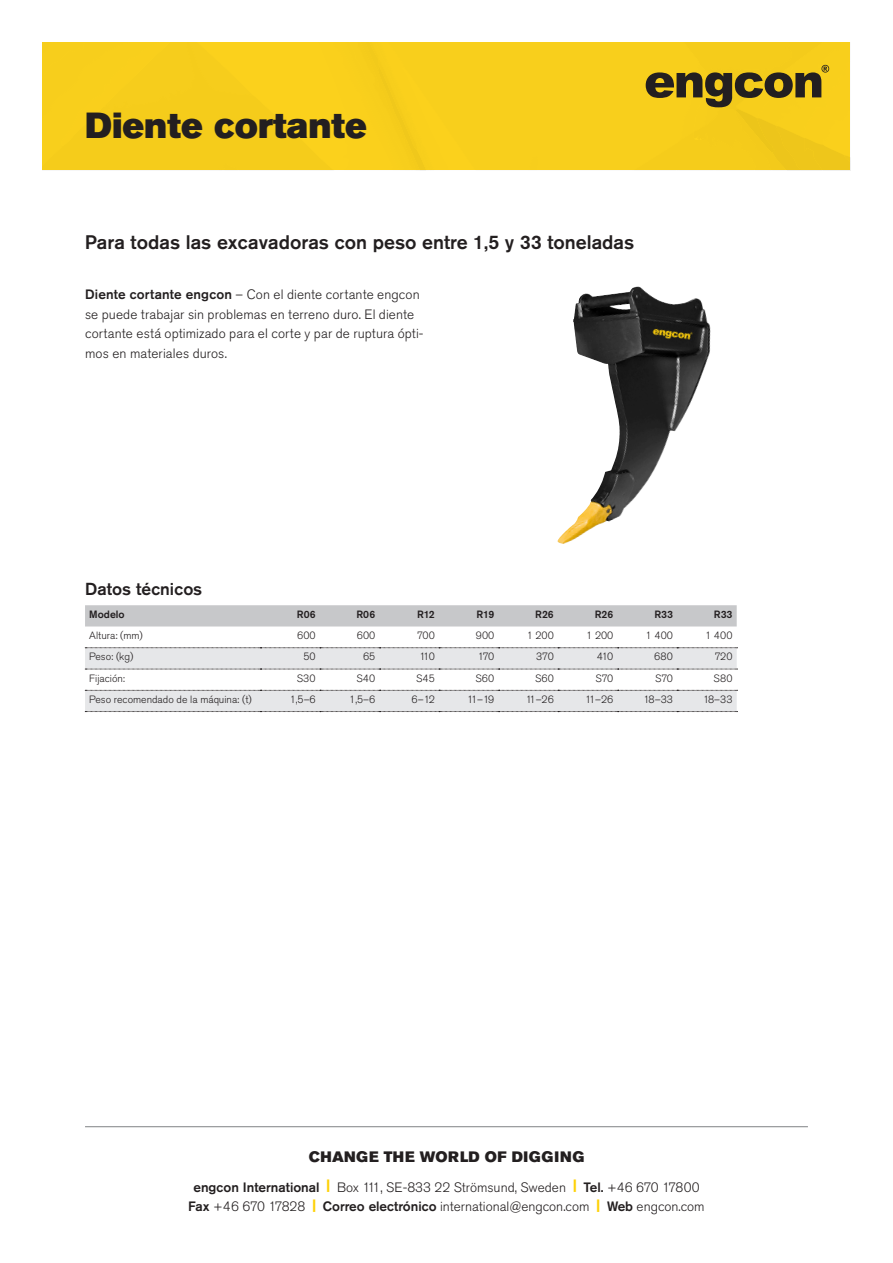
<style>
.page{position:relative;width:893px;height:1263px;background:#fff}
.page>*{position:absolute;margin:0;border:0;box-sizing:border-box;transform-origin:0 0}
.Product_heading{font:36px "Akzidenz Grotesk Pro Super";color:#231f20}
.t1{font:500 19.5px "Akzidenz Grotesk Pro";color:#231f20}
.t2{font:500 17.25px "Akzidenz Grotesk Pro";color:#231f20}
.t3{font:15px "Akzidenz Grotesk Pro Super";letter-spacing:.04em;color:#231f20}
.Brödtext1{font:300 13.5px/19.5px "Akzidenz Grotesk Pro";letter-spacing:.005em;color:#231f20;text-align:center}
.t4{font:300 10.5px "Akzidenz Grotesk Pro";color:#231f20}
.t5{font:500 10.5px "Akzidenz Grotesk Pro";color:#231f20}
.s1{font-weight:500}
.s2{font-family:"Akzidenz Grotesk Pro Super";font-weight:400;color:#fed105}
</style>
<div class="page">
<div style="left:43px;top:43px;width:807px;height:128px;background:#f8cf1c"></div>
<hr style="left:85px;top:1126px;width:723px;height:1px;background:#808285">
<img style="left:558px;top:286px;width:153px;height:258px">
<div style="left:85px;top:605px;width:652px;height:21px;background:#c7c8ca"></div>
<svg style="left:85px;top:647px;width:652px;height:65px"></svg>
<p class="Product_heading" style="left:85px;top:102px;width:283px">Diente cortante</p>
<h1 class="t1" style="left:85px;top:229px;width:551px">Para todas las excavadoras con peso entre 1,5 y 33 toneladas</h1>
<p class="Brödtext1" style="left:85px;top:285px;width:340px;text-align:left"><span class="s1">Diente cortante engcon</span> – Con el diente cortante engcon se puede trabajar sin problemas en terreno duro. El diente cortante está optimizado para el corte y par de ruptura ópti&shy;mos en materiales duros.</p>
<h2 class="t2" style="left:85px;top:578px;width:119px">Datos técnicos</h2>
<p class="t5" style="left:89px;top:607px;width:37px">Modelo</p>
<p class="t5" style="left:297px;top:607px;width:20px">R06</p>
<p class="t5" style="left:356px;top:607px;width:20px">R06</p>
<p class="t5" style="left:417px;top:607px;width:19px">R12</p>
<p class="t5" style="left:476px;top:607px;width:19px">R19</p>
<p class="t5" style="left:535px;top:607px;width:20px">R26</p>
<p class="t5" style="left:595px;top:607px;width:20px">R26</p>
<p class="t5" style="left:654px;top:607px;width:20px">R33</p>
<p class="t5" style="left:714px;top:607px;width:20px">R33</p>
<p class="t4" style="left:89px;top:629px;width:55px">Altura: (mm)</p>
<p class="t4" style="left:297px;top:629px;width:20px">600</p>
<p class="t4" style="left:357px;top:629px;width:20px">600</p>
<p class="t4" style="left:417px;top:629px;width:19px">700</p>
<p class="t4" style="left:476px;top:629px;width:20px">900</p>
<p class="t4" style="left:527px;top:629px;width:29px">1 200</p>
<p class="t4" style="left:586px;top:629px;width:29px">1 200</p>
<p class="t4" style="left:645px;top:629px;width:29px">1 400</p>
<p class="t4" style="left:705px;top:629px;width:29px">1 400</p>
<p class="t4" style="left:89px;top:650px;width:46px">Peso: (kg)</p>
<p class="t4" style="left:303px;top:650px;width:14px">50</p>
<p class="t4" style="left:363px;top:650px;width:14px">65</p>
<p class="t4" style="left:419px;top:650px;width:17px">110</p>
<p class="t4" style="left:478px;top:650px;width:18px">170</p>
<p class="t4" style="left:536px;top:650px;width:19px">370</p>
<p class="t4" style="left:597px;top:650px;width:18px">410</p>
<p class="t4" style="left:654px;top:650px;width:20px">680</p>
<p class="t4" style="left:715px;top:650px;width:19px">720</p>
<p class="t4" style="left:89px;top:671px;width:37px">Fijación:</p>
<p class="t4" style="left:297px;top:671px;width:20px">S30</p>
<p class="t4" style="left:356px;top:671px;width:20px">S40</p>
<p class="t4" style="left:416px;top:671px;width:20px">S45</p>
<p class="t4" style="left:475px;top:671px;width:20px">S60</p>
<p class="t4" style="left:535px;top:671px;width:20px">S60</p>
<p class="t4" style="left:595px;top:671px;width:19px">S70</p>
<p class="t4" style="left:655px;top:671px;width:19px">S70</p>
<p class="t4" style="left:714px;top:671px;width:20px">S80</p>
<p class="t4" style="left:89px;top:692px;width:164px">Peso recomendado de la máquina: (t)</p>
<p class="t4" style="left:290px;top:692px;width:28px">1,5–6</p>
<p class="t4" style="left:349px;top:692px;width:28px">1,5–6</p>
<p class="t4" style="left:412px;top:692px;width:25px">6–12</p>
<p class="t4" style="left:467px;top:692px;width:29px">11–19</p>
<p class="t4" style="left:526px;top:692px;width:30px">11–26</p>
<p class="t4" style="left:585px;top:692px;width:30px">11–26</p>
<p class="t4" style="left:643px;top:692px;width:31px">18–33</p>
<p class="t4" style="left:703px;top:692px;width:31px">18–33</p>
<p class="t3" style="left:309px;top:1146px;width:277px">CHANGE THE WORLD OF DIGGING</p>
<p class="Brödtext1" style="left:188px;top:1177px;width:518px"><span class="s1">engcon International</span> <span class="s2">|</span> Box 111, SE-833 22 Strömsund, Sweden <span class="s2">|</span> <span class="s1">Tel.</span> +46 670 17800<br><span class="s1">Fax</span> +46 670 17828 <span class="s2">|</span> <span class="s1">Correo electrónico</span> international@engcon.com <span class="s2">|</span> <span class="s1">Web</span> engcon.com</p>
</div>
